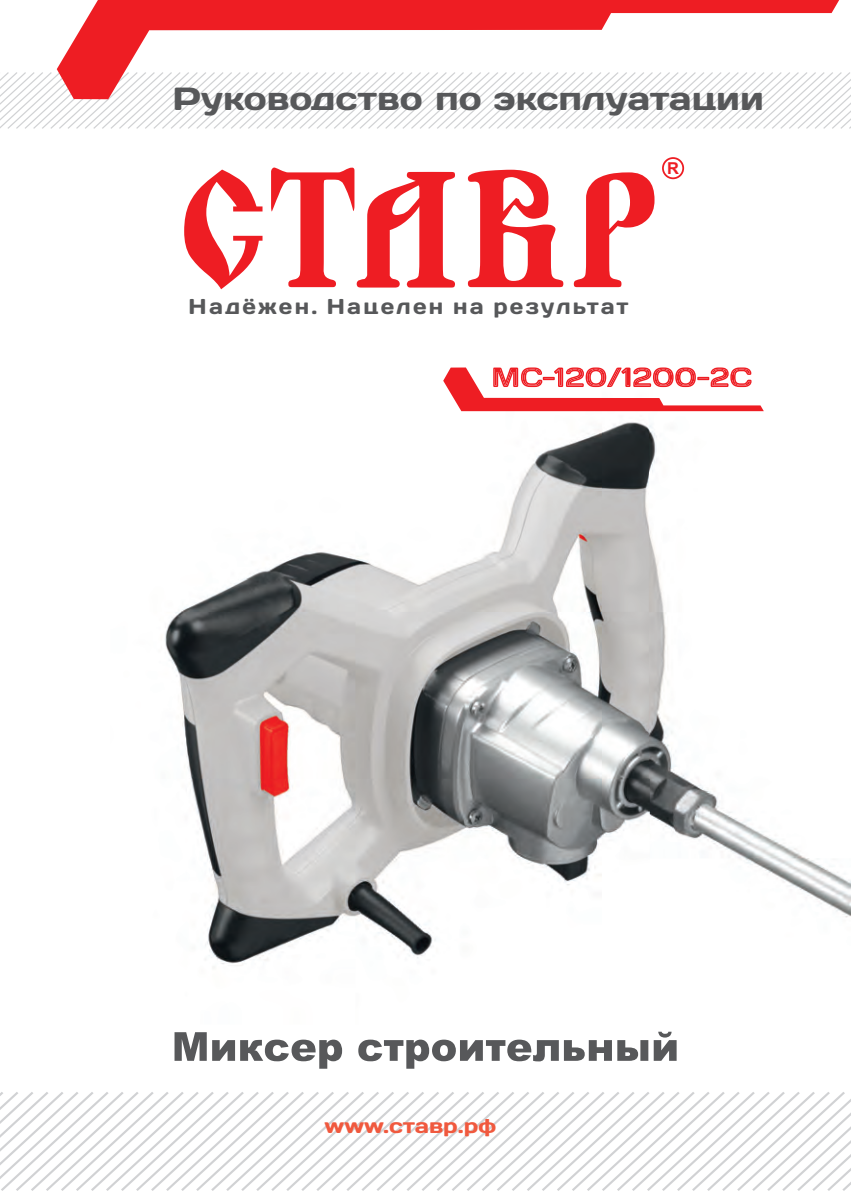
<style>
.page{position:relative;width:851px;height:1191px;background:#fff}
.page>*{position:absolute;margin:0;border:0;box-sizing:border-box;transform-origin:0 0}
.t1{font:32px "Days";color:#57585a;scale:1.1 1}
.t2{font:21.4px "Days";letter-spacing:.105em;color:#57585a}
.t3{font:20px "Days";color:#f0593e;scale:1.1 1}
.t4{font:700 16.4px "Arial";color:#ee1d23}
</style>
<div class="page">
<img style="left:165px;top:410px;width:685px;height:659px">
<img style="left:174px;top:1031px;width:502px;height:37px">
<svg style="left:0;top:72px;width:850px;height:57px"></svg>
<svg style="left:0;top:1092px;width:850px;height:99px"></svg>
<svg style="left:57px;top:0;width:782px;height:99px"></svg>
<svg style="left:443px;top:367px;width:320px;height:44px"></svg>
<svg style="left:184px;top:167px;width:470px;height:122px"></svg>
<svg style="left:349px;top:167px;width:113px;height:122px"></svg>
<div style="left:662px;top:157px;width:22px;height:22px;border:2px solid #ee1d23;border-radius:50%"></div>
<h1 class="t1" style="left:172px;top:79px;width:539px">Руководство по эксплуатации</h1>
<p class="t4" style="left:667px;top:157px;width:13px">R</p>
<p class="t2" style="left:189px;top:293px;width:441px">Надёжен. Нацелен на результат</p>
<p class="t3" style="left:324px;top:1113px;width:157px">www.ставр.рф</p>
</div>
